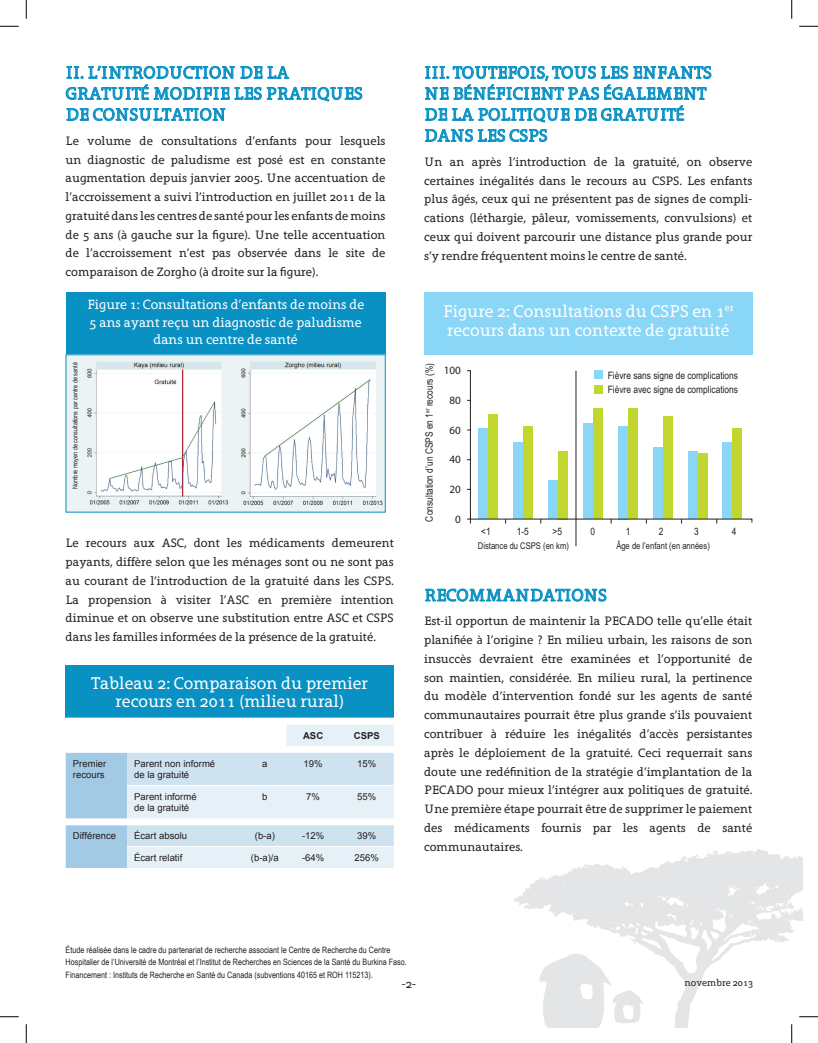
<style>
.page{position:relative;width:818px;height:1043px;background:#fff}
.page>*{position:absolute;margin:0;border:0;box-sizing:border-box;transform-origin:0 0}
.t1{font:17.5px/21px "Grandesign Neue Serif";color:#0991c4}
.t2{font:17.5px/18.8px "Grandesign Neue Serif";color:#fff;text-align:center}
.t3{font:13.75px/17.5px "Grandesign Neue Serif";color:#fff;text-align:center}
.t4{font:12.5px/18.8px "Grandesign Neue Serif";color:#231f20;text-align:justify}
.t5{font:11.12px "Myriad Pro";color:#231f20}
.t6{font:10.25px/14.6px "Arial Narrow";color:#231f20}
.t7{font:10px "Grandesign Neue Serif";color:#231f20}
.t8{font:9.5px/11.4px "Arial";color:#231f20}
.t9{font:700 9.5px "Arial";color:#231f20}
.t10{font:9.25px "Arial Narrow";color:#231f20}
.t11{font:8.75px/12.5px "Arial Narrow";color:#231f20}
.t12{font:6.62px "Arial Narrow";color:#231f20}
</style>
<div class="page">
<svg style="left:66px;top:66px;width:296px;height:36px"></svg>
<svg style="left:66px;top:108px;width:160px;height:13px"></svg>
<svg style="left:425px;top:66px;width:286px;height:57px"></svg>
<svg style="left:425px;top:129px;width:122px;height:13px"></svg>
<svg style="left:425px;top:588px;width:181px;height:14px"></svg>
<div style="left:66px;top:665px;width:328px;height:52px;background:#0991c4"></div>
<svg style="left:66px;top:717px;width:328px;height:1px"></svg>
<div style="left:286px;top:724px;width:108px;height:22px;background:#e6f0f7"></div>
<svg style="left:66px;top:752px;width:328px;height:116px;background:#d2e5f1"></svg>
<hr style="left:127px;top:785px;width:116px;height:1px;background:#fff">
<hr style="left:243px;top:785px;width:43px;height:1px;background:#fff">
<hr style="left:286px;top:785px;width:54px;height:1px;background:#fff">
<hr style="left:340px;top:785px;width:54px;height:1px;background:#fff">
<hr style="left:127px;top:846px;width:116px;height:1px;background:#fff">
<hr style="left:243px;top:846px;width:43px;height:1px;background:#fff">
<hr style="left:286px;top:846px;width:54px;height:1px;background:#fff">
<hr style="left:340px;top:846px;width:54px;height:1px;background:#fff">
<div style="left:66px;top:292px;width:319px;height:63px;background:#0991c4"></div>
<div style="left:424px;top:292px;width:328px;height:62px;background:#89d6f7"></div>
<img style="left:68px;top:356px;width:315px;height:154px">
<svg style="left:467px;top:370px;width:285px;height:153px"></svg>
<hr style="left:575px;top:371px;width:1px;height:175px;background:#231f20">
<svg style="left:514px;top:849px;width:288px;height:179px"></svg>
<svg style="left:537px;top:953px;width:107px;height:75px"></svg>
<svg style="left:0;top:25px;width:19px;height:2px"></svg>
<svg style="left:799px;top:25px;width:19px;height:2px"></svg>
<svg style="left:0;top:1016px;width:19px;height:1px"></svg>
<svg style="left:799px;top:1015px;width:19px;height:2px"></svg>
<svg style="left:25px;top:0;width:2px;height:19px"></svg>
<svg style="left:25px;top:1024px;width:2px;height:18px"></svg>
<svg style="left:791px;top:0;width:1px;height:19px"></svg>
<svg style="left:790px;top:1024px;width:2px;height:18px"></svg>
<h1 class="t1" style="left:66px;top:62px;width:298px">II. L’introduction de la gratuité modifie les pratiques de consultation</h1>
<p class="t4" style="left:66px;top:131px;width:321px">Le volume de consultations d’enfants pour lesquels un diagnostic de paludisme est posé est en constante augmentation depuis janvier 2005. Une accentuation de l’accroissement a suivi l’introduction en juillet 2011 de la gratuité dans les centres de santé pour les enfants de moins de 5 ans (à gauche sur la figure). Une telle accentuation de l’accroissement n’est pas observée dans le site de comparaison de Zorgho (à droite sur la figure).</p>
<h1 class="t1" style="left:424px;top:62px;width:289px">III . Toutefois, tous les enfants ne bénéficient pas également de la politique de gratuité dans les CSPS</h1>
<p class="t4" style="left:424px;top:152px;width:329px">Un an après l’introduction de la gratuité, on observe certaines inégalités dans le recours au CSPS</p>
<p class="t4" style="left:424px;top:171px;width:329px;text-indent:255px">. Les enfants plus âgés, ceux qui ne présentent pas de signes de compli&shy;cations (léthargie, pâleur, vomissements, convulsions) et ceux qui doivent parcourir une distance plus grande pour s’y rendre fréquentent moins le centre de santé.</p>
<p class="t3" style="left:87px;top:296px;width:279px">Figure 1: Consultations d’enfants de moins de<br>5 ans ayant reçu un diagnostic de paludisme dans un centre de santé</p>
<h1 class="t2" style="left:442px;top:302px;width:292px;text-align:left">Figure 2: Consultations du CSPS en 1<sup>er </sup>recours dans un contexte de gratuité</h1>
<p class="t12" style="left:70px;top:489px;width:128px;rotate:-90deg">Nombre moyen de consultations par centre de santé</p>
<p class="t5" style="left:444px;top:364px;width:19px">100</p>
<p class="t6" style="left:421px;top:521px;width:160px;rotate:-90deg">Consultation d’un CSPS en 1<sup>er</sup> recours (%)</p>
<p class="t5" style="left:449px;top:393px;width:13px">80</p>
<p class="t5" style="left:449px;top:423px;width:13px">60</p>
<p class="t5" style="left:449px;top:453px;width:13px">40</p>
<p class="t5" style="left:449px;top:482px;width:13px">20</p>
<p class="t5" style="left:455px;top:512px;width:7px">0</p>
<p class="t6" style="left:607px;top:367px;width:132px">Fièvre sans signe de complications<br>Fièvre avec signe de complications</p>
<p class="t4" style="left:66px;top:534px;width:329px">Le recours aux ASC, dont les médicaments demeurent payants, diffère selon que les ménages sont ou ne sont pas au courant de l’introduction de la gratuité dans les CSPS</p>
<p class="t4" style="left:391px;top:571px;width:4px">.</p>
<p class="t4" style="left:66px;top:590px;width:170px">La propension à visiter l’ASC</p>
<p class="t4" style="left:66px;top:590px;width:329px;text-indent:192px">en première intention diminue et on observe une substitution entre ASC</p>
<p class="t4" style="left:66px;top:609px;width:312px;text-align:right">et CSPS<br>dans les familles informées de la présence de la gratuité.</p>
<h1 class="t2" style="left:92px;top:673px;width:278px">Tableau 2: Comparaison du premier recours en 2011 (milieu rural)</h1>
<p class="t9" style="left:303px;top:729px;width:22px">ASC</p>
<p class="t9" style="left:354px;top:729px;width:27px">CSPS</p>
<p class="t8" style="left:73px;top:758px;width:35px">Premier recours</p>
<p class="t8" style="left:134px;top:758px;width:83px">Parent non informé de la gratuité</p>
<p class="t8" style="left:262px;top:758px;width:7px">a</p>
<p class="t8" style="left:303px;top:758px;width:21px">19%</p>
<p class="t8" style="left:357px;top:758px;width:21px">15%</p>
<p class="t8" style="left:134px;top:790px;width:64px">Parent informé de la gratuité</p>
<p class="t8" style="left:262px;top:790px;width:7px">b</p>
<p class="t8" style="left:306px;top:790px;width:15px">7%</p>
<p class="t8" style="left:357px;top:790px;width:21px">55%</p>
<p class="t8" style="left:73px;top:830px;width:45px">Différence</p>
<p class="t8" style="left:134px;top:830px;width:54px">Écart absolu</p>
<p class="t8" style="left:255px;top:830px;width:22px">(b-a)</p>
<p class="t8" style="left:302px;top:830px;width:24px">-12%</p>
<p class="t8" style="left:357px;top:830px;width:21px">39%</p>
<p class="t8" style="left:134px;top:852px;width:50px">Écart relatif</p>
<p class="t8" style="left:251px;top:852px;width:30px">(b-a)/a</p>
<p class="t8" style="left:302px;top:852px;width:24px">-64%</p>
<p class="t8" style="left:354px;top:852px;width:26px">256%</p>
<p class="t6" style="left:481px;top:523px;width:11px">&lt;1</p>
<p class="t6" style="left:516px;top:523px;width:14px">1-5</p>
<p class="t6" style="left:552px;top:523px;width:11px">&gt;5</p>
<p class="t6" style="left:590px;top:523px;width:6px">0</p>
<p class="t6" style="left:625px;top:523px;width:6px">1</p>
<p class="t6" style="left:658px;top:523px;width:6px">2</p>
<p class="t6" style="left:694px;top:523px;width:6px">3</p>
<p class="t6" style="left:731px;top:523px;width:6px">4</p>
<p class="t10" style="left:478px;top:539px;width:92px">Distance du CSPS (en km)</p>
<p class="t10" style="left:616px;top:539px;width:95px">Âge de l’enfant (en années)</p>
<h1 class="t1" style="left:424px;top:585px;width:184px">Recommandations</h1>
<p class="t4" style="left:424px;top:612px;width:189px">Est-il opportun de maintenir la PECADO</p>
<p class="t4" style="left:424px;top:612px;width:329px;text-indent:233px">telle qu’elle était planifiée à l’origine ? En milieu urbain, les raisons de son insuccès devraient être examinées et l’opportunité de son maintien, considérée. En milieu rural, la pertinence du modèle d’intervention fondé sur les agents de santé communautaires pourrait être plus grande s’ils pouvaient contribuer à réduire les inégalités d’accès persistantes après le déploiement de la gratuité. Ceci requerrait sans doute une redéfinition de la stratégie d’implantation de la PECADO</p>
<p class="t4" style="left:424px;top:780px;width:329px;text-indent:53px">pour mieux l’intégrer aux politiques de gratuité.<br>Une première étape pourrait être de supprimer le paiement des médicaments fournis par les agents de santé communautaires.</p>
<p class="t11" style="left:66px;top:943px;width:342px">Étude réalisée dans le cadre du partenariat de recherche associant le Centre de Recherche du Centre<br>Hospitalier de l’Université de Montréal et l’Institut de Recherches en Sciences de la Santé du Burkina Faso.<br>Financement : Instituts de Recherche en Santé du Canada (subventions 40165 et ROH 115213).</p>
<p class="t4" style="left:402px;top:974px;width:16px">-2-</p>
<p class="t7" style="left:684px;top:977px;width:70px">novembre 2013</p>
</div>
